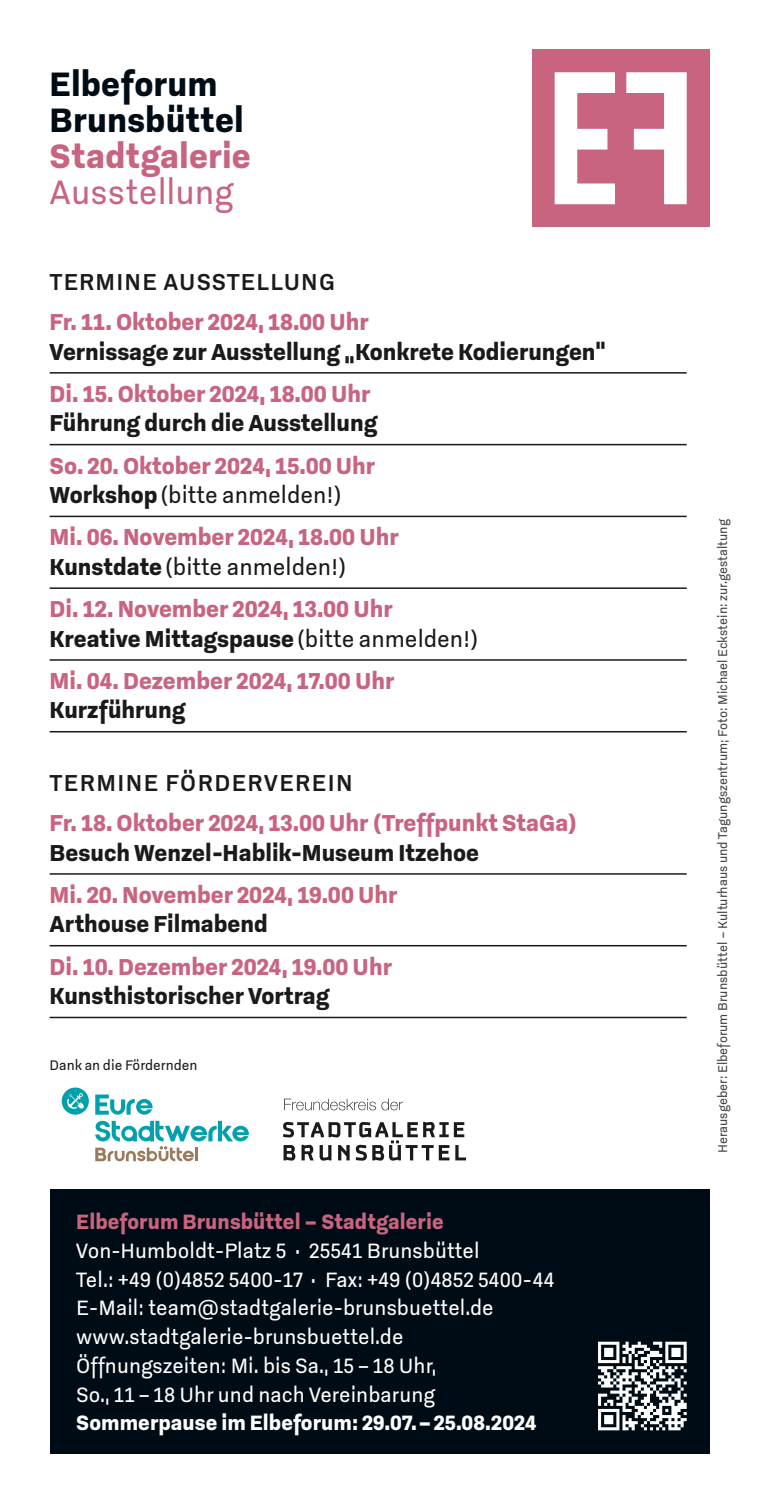
<style>
.page{position:relative;width:759px;height:1503px;background:#fff}
.page>*{position:absolute;margin:0;border:0;box-sizing:border-box;transform-origin:0 0}
.t1{font:700 36.75px/36.2px "Godfrey";letter-spacing:.005em;color:#000c15}
.t2{font:700 36.75px "Godfrey";letter-spacing:.005em;color:#c86480}
.t3{font:36.75px "Godfrey";letter-spacing:.005em;color:#c86480}
.t4{font:700 25px/29.8px "Godfrey";color:#c86480}
.t5{font:700 25px "Godfrey";color:#1a1a1a}
.t6{font:500 25px "Godfrey";letter-spacing:.055em;color:#1a1a1a}
.t7{font:22.5px/28.8px "Godfrey";letter-spacing:.005em;color:#fff}
.t8{font:700 22.5px "Godfrey";letter-spacing:.005em;color:#fff}
.t9{font:700 22.5px "Godfrey";letter-spacing:.005em;color:#c86480}
.t10{font:15px "Godfrey";color:#1a1a1a}
.t11{font:13.75px "Godfrey";letter-spacing:.005em;color:#404342}
.s1{color:#1a1a1a}
.s2{font-weight:400;color:#1a1a1a}
</style>
<div class="page">
<div style="left:531px;top:50px;width:178px;height:177px;background:#c86480"></div>
<svg style="left:554px;top:72px;width:60px;height:132px"></svg>
<svg style="left:626px;top:72px;width:60px;height:132px"></svg>
<div style="left:50px;top:1189px;width:659px;height:264px;background:#000c15"></div>
<svg style="left:598px;top:1341px;width:88px;height:89px"></svg>
<hr style="left:50px;top:372px;width:636px;height:1px;background:#1a1a1a">
<hr style="left:50px;top:444px;width:636px;height:1px;background:#1a1a1a">
<hr style="left:50px;top:515px;width:636px;height:2px;background:#1a1a1a">
<hr style="left:50px;top:587px;width:636px;height:2px;background:#1a1a1a">
<hr style="left:50px;top:659px;width:636px;height:1px;background:#1a1a1a">
<hr style="left:50px;top:731px;width:636px;height:1px;background:#1a1a1a">
<hr style="left:50px;top:873px;width:636px;height:1px;background:#1a1a1a">
<hr style="left:50px;top:945px;width:636px;height:1px;background:#1a1a1a">
<hr style="left:50px;top:1016px;width:636px;height:2px;background:#1a1a1a">
<svg style="left:283px;top:1121px;width:183px;height:39px"></svg>
<svg style="left:284px;top:1098px;width:119px;height:12px"></svg>
<svg style="left:95px;top:1120px;width:154px;height:41px"></svg>
<svg style="left:95px;top:1094px;width:57px;height:20px"></svg>
<svg style="left:62px;top:1087px;width:27px;height:27px"></svg>
<h1 class="t1" style="left:50px;top:65px;width:196px">Elbeforum<br>Brunsbüttel</h1>
<h1 class="t2" style="left:50px;top:134px;width:203px">Stadtgalerie</h1>
<h1 class="t3" style="left:50px;top:171px;width:185px">Ausstellung</h1>
<p class="t6" style="left:50px;top:267px;width:286px">TERMINE AUSSTELLUNG</p>
<p class="t4" style="left:50px;top:307px;width:320px">Fr. 11. Oktober 2024, 18.00 Uhr</p>
<p class="t5" style="left:50px;top:336px;width:557px">Vernissage zur Ausstellung „Konkrete Kodierungen“</p>
<p class="t4" style="left:50px;top:378px;width:322px">Di. 15. Oktober 2024, 18.00 Uhr</p>
<p class="t5" style="left:50px;top:408px;width:329px">Führung durch die Ausstellung</p>
<p class="t4" style="left:50px;top:450px;width:327px">So. 20. Oktober 2024, 15.00 Uhr<br><span class="s1">Workshop</span><span class="s2">(bitte anmelden!)</span></p>
<p class="t4" style="left:50px;top:522px;width:350px">Mi. 06. November 2024, 18.00 Uhr<br><span class="s1">Kunstdate</span><span class="s2">(bitte anmelden!)</span></p>
<p class="t4" style="left:50px;top:594px;width:430px">Di. 12. November 2024, 13.00 Uhr<br><span class="s1">Kreative Mittagspause</span><span class="s2">(bitte anmelden!)</span></p>
<p class="t4" style="left:50px;top:665px;width:346px">Mi. 04. Dezember 2024, 17.00 Uhr</p>
<p class="t5" style="left:50px;top:695px;width:137px">Kurzführung</p>
<p class="t6" style="left:50px;top:768px;width:304px">TERMINE FÖRDERVEREIN</p>
<p class="t4" style="left:50px;top:808px;width:528px">Fr. 18. Oktober 2024, 13.00 Uhr (Treffpunkt StaGa)</p>
<p class="t5" style="left:50px;top:837px;width:430px">Besuch Wenzel-Hablik-Museum Itzehoe</p>
<p class="t4" style="left:50px;top:879px;width:349px">Mi. 20. November 2024, 19.00 Uhr</p>
<p class="t5" style="left:50px;top:909px;width:219px">Arthouse Filmabend</p>
<p class="t4" style="left:50px;top:951px;width:343px">Di. 10. Dezember 2024, 19.00 Uhr</p>
<p class="t5" style="left:50px;top:981px;width:281px">Kunsthistorischer Vortrag</p>
<p class="t10" style="left:50px;top:1056px;width:149px">Dank an die Fördernden</p>
<p class="t9" style="left:76px;top:1208px;width:369px">Elbeforum Brunsbüttel – Stadtgalerie</p>
<p class="t7" style="left:76px;top:1235px;width:479px">Von-Humboldt-Platz 5 · 25541 Brunsbüttel<br>Tel.: +49 (0)4852 5400-17 · Fax: +49 (0)4852 5400-44<br>E-Mail: team@stadtgalerie-brunsbuettel.de www.stadtgalerie-brunsbuettel.de Öffnungszeiten: Mi. bis Sa., 15 – 18 Uhr,<br>So., 11 – 18 Uhr und nach Vereinbarung</p>
<p class="t8" style="left:76px;top:1409px;width:461px">Sommerpause im Elbeforum: 29.07.–25.08.2024</p>
<p class="t11" style="left:714px;top:1153px;width:635px;rotate:-90deg">Herausgeber: Elbeforum Brunsbüttel – Kulturhaus und Tagungszentrum; Foto: Michael Eckstein: zur.gestaltung</p>
</div>
